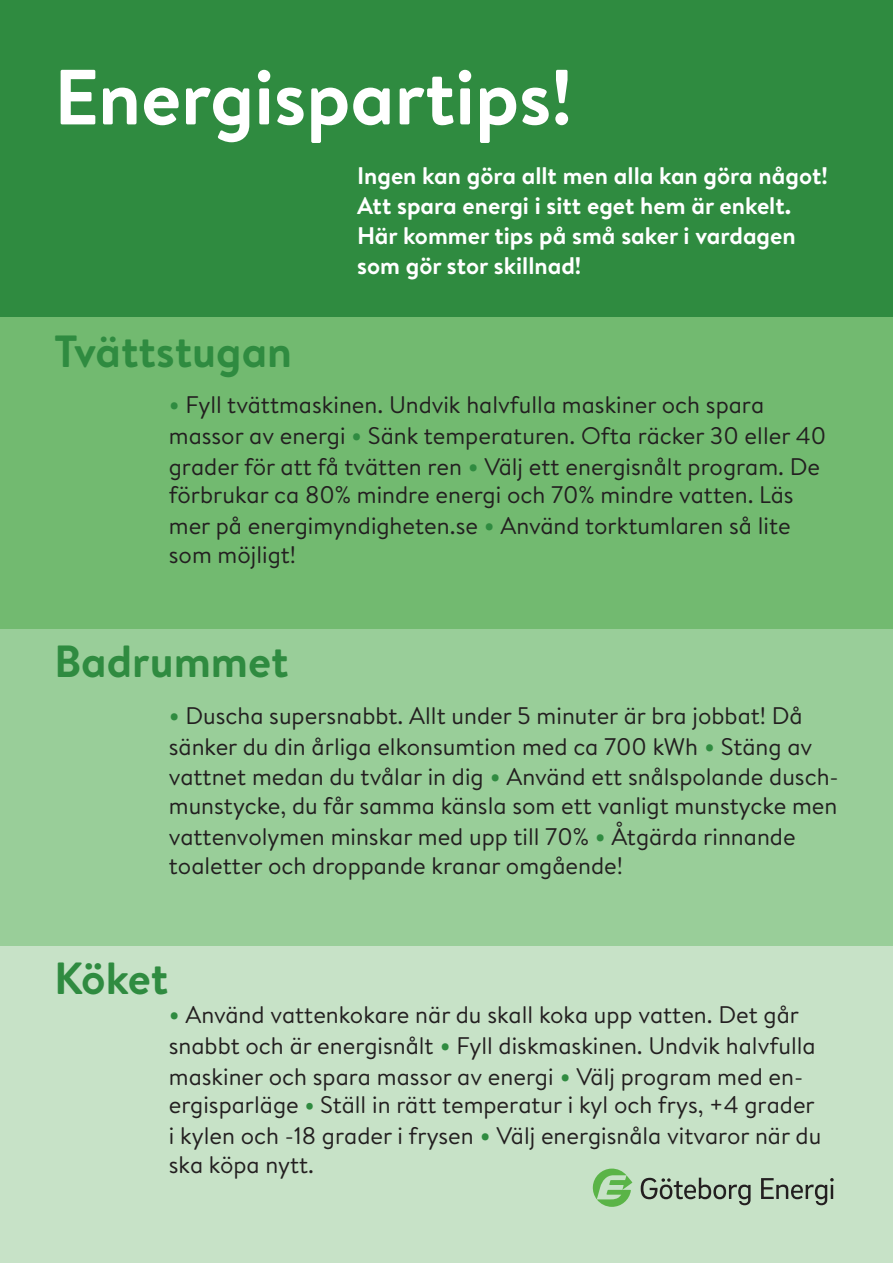
<style>
.page{position:relative;width:893px;height:1263px;background:#fff}
.page>*{position:absolute;margin:0;border:0;box-sizing:border-box;transform-origin:0 0}
.t1{font:700 78px "GE Brandon Text";color:#fff}
.t2{font:700 45px "GE Brandon Text";color:#2f8b40}
.t3{font:24px/29.8px "GE Brandon Text";color:#231f20}
.t4{font:700 24px/30px "GE Brandon Text";color:#fff}
.s1{font-family:"Cambria";font-size:25.5px;color:#2f8b40}
.s2{font-family:"Cambria";color:#2f8b40}
</style>
<div class="page">
<div style="left:0;top:313px;width:893px;height:316px;background:#72ba70"></div>
<div style="left:0;top:629px;width:893px;height:317px;background:#99ce99"></div>
<div style="left:0;top:946px;width:893px;height:317px;background:#c7e2c7"></div>
<div style="left:0;top:0;width:893px;height:317px;background:#2f8b40"></div>
<svg style="left:641px;top:1178px;width:109px;height:27px"></svg>
<svg style="left:761px;top:1178px;width:73px;height:27px"></svg>
<svg style="left:593px;top:1168px;width:39px;height:39px"></svg>
<p class="t1" style="left:54px;top:43px;width:520px">Energispartips!</p>
<p class="t4" style="left:357px;top:160px;width:472px">Ingen kan göra allt men alla kan göra något!<br>Att spara energi i sitt eget hem är enkelt.</p>
<p class="t4" style="left:357px;top:220px;width:440px">Här kommer tips på små saker i vardagen som gör stor skillnad!</p>
<p class="t2" style="left:54px;top:320px;width:240px">Tvättstugan</p>
<p class="t3" style="left:169px;top:390px;width:659px"><span class="s1">⦁</span> Fyll tvättmaskinen. Undvik halvfulla maskiner och spara massor av energi <span class="s1">⦁</span> Sänk temperaturen. Ofta räcker 30 eller 40 grader för att få tvätten ren <span class="s1">⦁</span> Välj ett energisnålt program. De förbrukar ca 80% mindre energi och 70% mindre vatten. Läs mer på energimyndigheten.se <span class="s1">⦁</span> Använd torktumlaren så lite som möjligt!</p>
<p class="t2" style="left:54px;top:630px;width:236px">Badrummet</p>
<p class="t3" style="left:169px;top:700px;width:671px"><span class="s1">⦁</span> Duscha supersnabbt. Allt under 5 minuter är bra jobbat! Då sänker du din årliga elkonsumtion med ca 700 kWh <span class="s1">⦁</span> Stäng av vattnet medan du tvålar in dig <span class="s1">⦁</span> Använd ett snålspolande dusch&shy;munstycke, du får samma känsla som ett vanligt munstycke men vattenvolymen minskar med upp till 70% <span class="s1">⦁</span> Åtgärda rinnande toaletter och droppande kranar omgående!</p>
<p class="t2" style="left:54px;top:947px;width:116px">Köket</p>
<p class="t3" style="left:169px;top:1000px;width:654px"><span class="s1">⦁</span> Använd vattenkokare när du skall koka upp vatten. Det går snabbt och är energisnålt <span class="s1">⦁</span> Fyll diskmaskinen. Undvik halvfulla maskiner och spara massor av energi <span class="s1">⦁</span> Välj program med en&shy;ergisparläge <span class="s2">⦁</span> Ställ in rätt temperatur i kyl och frys, +4 grader i kylen och -18 grader i frysen <span class="s1">⦁</span> Välj energisnåla vitvaror när du ska köpa nytt.</p>
</div>
